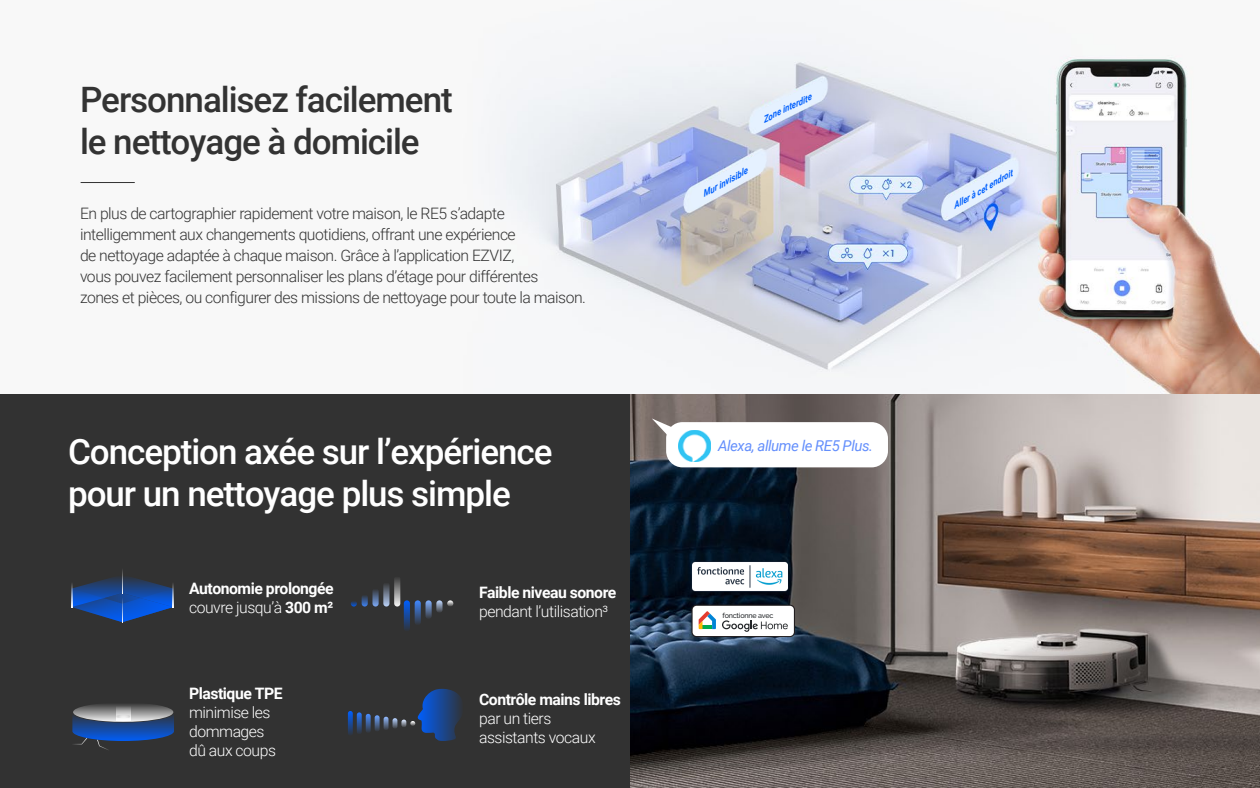
<style>
.page{position:relative;width:1260px;height:788px;background:#fff}
.page>*{position:absolute;margin:0;border:0;box-sizing:border-box;transform-origin:0 0}
.t1{font:500 35px/42px "Roboto";letter-spacing:-.03em;color:#fff}
.t2{font:500 35px/42px "Roboto";letter-spacing:-.03em;color:#333}
.t3{font:300 15.75px/21px "Roboto";letter-spacing:-.03em;color:#333}
.t4{font:700 15.75px/18.9px "Roboto";letter-spacing:-.03em;color:#fff}
.t5{font:300 15.75px/18.9px "Roboto";letter-spacing:-.03em;color:#fff}
.t6{font:italic 14.88px "Roboto";letter-spacing:-.03em;color:#648ffc}
.t7{font:italic 700 9.01px "Roboto";color:#005ffd;scale:.96 1}
.t8{font:italic 700 8.75px "Roboto";color:#005ffd}
.t9{font:italic 700 8.66px "Roboto";color:#005ffd}
.t10{font:500 7.09px "Raleway";letter-spacing:-.03em;color:#24272a}
.s1{font-weight:300}
</style>
<div class="page">
<img style="left:630px;top:394px;width:630px;height:394px">
<div style="left:0;top:394px;width:630px;height:394px;background:#323232"></div>
<svg style="left:72px;top:569px;width:101px;height:53px"></svg>
<svg style="left:351px;top:595px;width:17px;height:11px"></svg>
<svg style="left:372px;top:588px;width:7px;height:18px"></svg>
<svg style="left:383px;top:582px;width:6px;height:24px"></svg>
<svg style="left:394px;top:575px;width:6px;height:31px"></svg>
<svg style="left:436px;top:600px;width:17px;height:12px"></svg>
<svg style="left:426px;top:600px;width:6px;height:19px"></svg>
<svg style="left:415px;top:600px;width:6px;height:25px"></svg>
<svg style="left:404px;top:600px;width:6px;height:31px"></svg>
<svg style="left:72px;top:704px;width:102px;height:46px"></svg>
<svg style="left:393px;top:688px;width:69px;height:53px"></svg>
<svg style="left:384px;top:716px;width:5px;height:14px"></svg>
<svg style="left:375px;top:715px;width:5px;height:16px"></svg>
<svg style="left:366px;top:713px;width:5px;height:20px"></svg>
<svg style="left:357px;top:712px;width:5px;height:22px"></svg>
<svg style="left:348px;top:711px;width:5px;height:24px"></svg>
<div style="left:666px;top:422px;width:222px;height:45px;background:#fff;border-radius:16px"></div>
<img style="left:679px;top:430px;width:31px;height:32px">
<svg style="left:652px;top:418px;width:21px;height:21px"></svg>
<div style="left:692px;top:604px;width:103px;height:33px;border:1px solid #221e1f;border-radius:5px"></div>
<div style="left:693px;top:605px;width:101px;height:31px;background:#fff;border-radius:4px"></div>
<svg style="left:699px;top:611px;width:17px;height:18px"></svg>
<svg style="left:722px;top:620px;width:66px;height:11px"></svg>
<div style="left:0;top:0;width:282px;height:394px;background:#f8f8f8"></div>
<img style="left:481px;top:16px;width:779px;height:378px">
<hr style="left:81px;top:182px;width:54px;height:1px;background:#333">
<svg style="left:690px;top:153px;width:77px;height:56px;background:#c2c9dd"></svg>
<svg style="left:752px;top:81px;width:73px;height:51px;background:#d1d0e6"></svg>
<svg style="left:944px;top:161px;width:73px;height:57px;background:#b6c6ef"></svg>
<img style="left:692px;top:561px;width:96px;height:30px">
<h1 class="t2" style="left:80px;top:78px;width:374px">Personnalisez facilement le nettoyage à domicile</h1>
<p class="t3" style="left:80px;top:202px;width:508px">En plus de cartographier rapidement votre maison, le RE5 s’adapte intelligemment aux changements quotidiens, offrant une expérience<br>de nettoyage adaptée à chaque maison. Grâce à l’application EZVIZ,<br>vous pouvez facilement personnaliser les plans d’étage pour différentes<br>zones et pièces, ou configurer des missions de nettoyage pour toute la maison.</p>
<h1 class="t1" style="left:68px;top:429px;width:486px">Conception axée sur l’expérience pour un nettoyage plus simple</h1>
<p class="t4" style="left:189px;top:578px;width:146px">Autonomie prolongée <span class="s1">couvre jusqu’à</span> 300 m²</p>
<p class="t4" style="left:479px;top:582px;width:139px">Faible niveau sonore</p>
<p class="t5" style="left:479px;top:601px;width:131px">pendant l’utilisation³</p>
<p class="t4" style="left:189px;top:683px;width:95px">Plastique TPE</p>
<p class="t5" style="left:189px;top:702px;width:88px">minimise les dommages dû aux coups</p>
<p class="t4" style="left:479px;top:689px;width:143px">Contrôle mains libres</p>
<p class="t5" style="left:479px;top:708px;width:118px">par un tiers assistants vocaux</p>
<p class="t7" style="left:760px;top:114px;width:57px;rotate:-26deg">Zone interdite</p>
<p class="t8" style="left:700px;top:189px;width:52px;rotate:-29deg">Mur invisible</p>
<p class="t9" style="left:950px;top:201px;width:69px;rotate:-30deg">Aller à cet endroit</p>
<p class="t6" style="left:718px;top:435px;width:157px">Alexa, allume le RE5 Plus.</p>
<p class="t10" style="left:723px;top:611px;width:52px">fonctionne avec</p>
</div>
